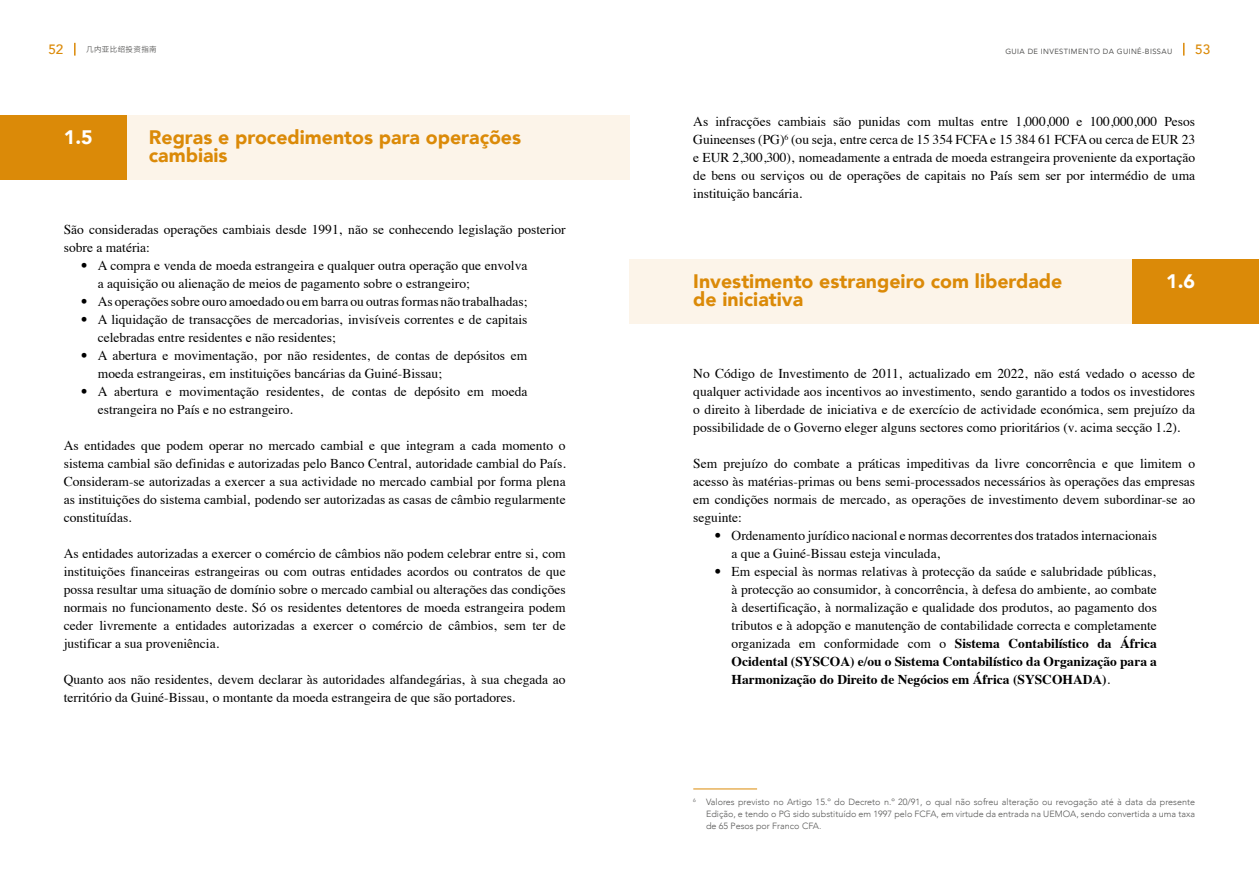
<style>
.page{position:relative;width:1259px;height:893px;background:#fff}
.page>*{position:absolute;margin:0;border:0;box-sizing:border-box;transform-origin:0 0}
.t1{font:900 19.5px/18px "Avenir";color:#db8a08}
.t2{font:900 19.5px "Avenir";color:#fff}
.t3{font:13.5px/18px "Times";color:#000}
.t4{font:500 13.5px "Avenir";color:#db8a08}
.t5{font:300 9px/12px "Avenir";color:#575756;text-align:justify}
.t6{font:7.5px "Avenir";letter-spacing:.05em;color:#575756}
.t7{font:600 7.5px "Noto Sans CJ Ksc";letter-spacing:.05em;color:#575756}
.s1{font-family:"Avenir";font-weight:300}
.s2{font-weight:700}
</style>
<div class="page">
<svg style="left:74px;top:43px;width:2px;height:13px"></svg>
<svg style="left:1183px;top:43px;width:1px;height:13px"></svg>
<div style="left:52px;top:115px;width:577px;height:65px;background:#fcf4e9"></div>
<div style="left:0;top:115px;width:126px;height:65px;background:#db8a08"></div>
<div style="left:629px;top:259px;width:578px;height:65px;background:#fcf4e9"></div>
<div style="left:1132px;top:259px;width:127px;height:65px;background:#db8a08"></div>
<hr style="left:693px;top:789px;width:64px;height:1px;background:#db8a08">
<p class="t4" style="left:48px;top:38px;width:17px">52</p>
<p class="t7" style="left:86px;top:45px;width:72px">几内亚比绍投资指南</p>
<p class="t6" style="left:1005px;top:45px;width:168px">GUIA DE INVESTIMENTO DA GUINÉ-BISSAU</p>
<p class="t4" style="left:1195px;top:38px;width:17px">53</p>
<h1 class="t2" style="left:64px;top:121px;width:30px">1.5</h1>
<h1 class="t1" style="left:149px;top:128px;width:374px">Regras e procedimentos para operações cambiais</h1>
<p class="t3" style="left:64px;top:219px;width:503px">São consideradas operações cambiais desde 1991‚ não se conhecendo legislação posterior sobre a matéria:</p>
<p class="t3" style="left:98px;top:255px;width:431px;text-indent:-17px"><span class="s1">•</span> A compra e venda de moeda estrangeira e qualquer outra operação que envolva a aquisição ou alienação de meios de pagamento sobre o estrangeiro;</p>
<p class="t3" style="left:81px;top:291px;width:448px"><span class="s1">•</span> As operações sobre ouro amoedado ou em barra ou outras formas não trabalhadas;</p>
<p class="t3" style="left:98px;top:309px;width:431px;text-indent:-17px"><span class="s1">•</span> A liquidação de transacções de mercadorias‚ invisíveis correntes e de capitais celebradas entre residentes e não residentes;</p>
<p class="t3" style="left:98px;top:345px;width:431px;text-indent:-17px"><span class="s1">•</span> A abertura e movimentação‚ por não residentes‚ de contas de depósitos em moeda estrangeiras‚ em instituições bancárias da Guiné-Bissau;</p>
<p class="t3" style="left:98px;top:381px;width:431px;text-indent:-17px"><span class="s1">•</span> A abertura e movimentação residentes‚ de contas de depósito em moeda estrangeira no País e no estrangeiro.</p>
<p class="t3" style="left:64px;top:435px;width:503px;text-align:justify">As entidades que podem operar no mercado cambial e que integram a cada momento o sistema cambial são definidas e autorizadas pelo Banco Central‚ autoridade cambial do País.<br>Consideram-se autorizadas a exercer a sua actividade no mercado cambial por forma plena as instituições do sistema cambial‚ podendo ser autorizadas as casas de câmbio regularmente constituídas.</p>
<p class="t3" style="left:64px;top:543px;width:503px;text-align:justify">As entidades autorizadas a exercer o comércio de câmbios não podem celebrar entre si‚ com instituições financeiras estrangeiras ou com outras entidades acordos ou contratos de que possa resultar uma situação de domínio sobre o mercado cambial ou alterações das condições normais no funcionamento deste. Só os residentes detentores de moeda estrangeira podem ceder livremente a entidades autorizadas a exercer o comércio de câmbios‚ sem ter de justificar a sua proveniência.</p>
<p class="t3" style="left:64px;top:669px;width:503px">Quanto aos não residentes‚ devem declarar às autoridades alfandegárias‚ à sua chegada ao território da Guiné-Bissau‚ o montante da moeda estrangeira de que são portadores.</p>
<p class="t3" style="left:693px;top:111px;width:503px;text-align:justify">As infracções cambiais são punidas com multas entre 1,000,000 e 100,000,000 Pesos Guineenses (PG)<sup>6</sup> (ou seja‚ entre cerca de 15 354 FCFA e 15 384 61 FCFA ou cerca de EUR 23 e EUR 2,300,300)‚ nomeadamente a entrada de moeda estrangeira proveniente da exportação de bens ou serviços ou de operações de capitais no País sem ser por intermédio de uma instituição bancária.</p>
<h1 class="t1" style="left:693px;top:272px;width:371px">Investimento estrangeiro com liberdade de iniciativa</h1>
<h1 class="t2" style="left:1166px;top:265px;width:30px">1.6</h1>
<p class="t3" style="left:693px;top:363px;width:503px;text-align:justify">No Código de Investimento de 2011‚ actualizado em 2022‚ não está vedado o acesso de qualquer actividade aos incentivos ao investimento‚ sendo garantido a todos os investidores o direito à liberdade de iniciativa e de exercício de actividade económica, sem prejuízo da possibilidade de o Governo eleger alguns sectores como prioritários (v. acima secção 1.2).</p>
<p class="t3" style="left:693px;top:453px;width:503px;text-align:justify">Sem prejuízo do combate a práticas impeditivas da livre concorrência e que limitem o acesso às matérias-primas ou bens semi-processados necessários às operações das empresas em condições normais de mercado‚ as operações de investimento devem subordinar-se ao seguinte:</p>
<p class="t3" style="left:731px;top:525px;width:427px;text-indent:-17px"><span class="s1">•</span> Ordenamento jurídico nacional e normas decorrentes dos tratados internacionais a que a Guiné-Bissau esteja vinculada‚</p>
<p class="t3" style="left:731px;top:561px;width:427px;text-align:justify;text-indent:-17px"><span class="s1">•</span> Em especial às normas relativas à protecção da saúde e salubridade públicas‚ à protecção ao consumidor‚ à concorrência‚ à defesa do ambiente‚ ao combate à desertificação‚ à normalização e qualidade dos produtos‚ ao pagamento dos tributos e à adopção e manutenção de contabilidade correcta e completamente organizada em conformidade com o <span class="s2">Sistema Contabilístico da África Ocidental (SYSCOA) e/ou o Sistema Contabilístico da Organização para a Harmonização do Direito de Negócios em África (SYSCOHADA)</span>.</p>
<p class="t5" style="left:706px;top:796px;width:490px;text-indent:-13px"><sup>6</sup> Valores previsto no Artigo 15.º do Decreto n.º 20/91‚ o qual não sofreu alteração ou revogação até à data da presente Edição‚ e tendo o PG sido substituído em 1997 pelo FCFA‚ em virtude da entrada na UEMOA‚ sendo convertida a uma taxa de 65 Pesos por Franco CFA.</p>
</div>
